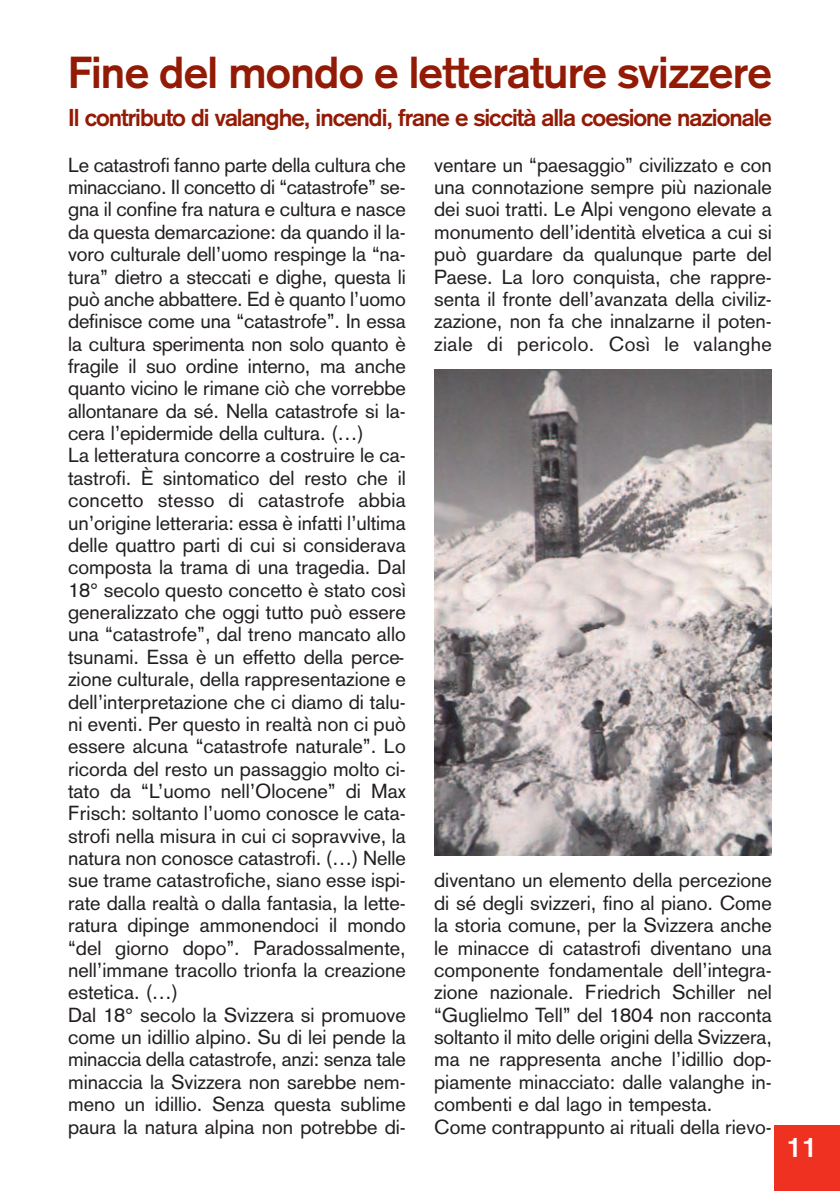
<style>
.page{position:relative;width:840px;height:1191px;background:#fff}
.page>*{position:absolute;margin:0;border:0;box-sizing:border-box;transform-origin:0 0}
.t1{font:700 44px "Akzidenz Grotesk";letter-spacing:-.015em;color:#931b06}
.t2{font:700 28px "Akzidenz Grotesk";color:#fff}
.t3{font:700 24px "Akzidenz Grotesk";letter-spacing:-.04em;color:#931b06}
.t4{font:20px/22.4px "Akzidenz Grotesk";color:#231f20}
</style>
<div class="page">
<div style="left:774px;top:1125px;width:65px;height:66px;background:#ef3122"></div>
<img style="left:434px;top:369px;width:337px;height:486px">
<h1 class="t1" style="left:68px;top:57px;width:705px">Fine del mondo e letterature svizzere</h1>
<p class="t3" style="left:68px;top:109px;width:705px">Il contributo di valanghe, incendi, frane e siccità alla coesione nazionale</p>
<p class="t4" style="left:68px;top:156px;width:339px">Le catastrofi fanno parte della cultura che minacciano. Il concetto di “catastrofe” se&shy;gna il confine fra natura e cultura e nasce da questa demarcazione: da quando il la&shy;voro culturale dell’uomo respinge la “na&shy;tura” dietro a steccati e dighe, questa li può anche abbattere. Ed è quanto l’uomo definisce come una “catastrofe”. In essa la cultura sperimenta non solo quanto è fragile il suo ordine interno, ma anche quanto vicino le rimane ciò che vorrebbe allontanare da sé. Nella catastrofe si la&shy;cera l’epidermide della cultura. (…)<br>La letteratura concorre a costruire le ca&shy;tastrofi. È sintomatico del resto che il concetto stesso di catastrofe abbia un’origine letteraria: essa è infatti l’ultima delle quattro parti di cui si considerava composta la trama di una tragedia. Dal 18° secolo questo concetto è stato così generalizzato che oggi tutto può essere una “catastrofe”, dal treno mancato allo tsunami. Essa è un effetto della perce&shy;zione culturale, della rappresentazione e dell’interpretazione che ci diamo di talu&shy;ni eventi. Per questo in realtà non ci può essere alcuna “catastrofe naturale”. Lo ricorda del resto un passaggio molto ci&shy;tato da “L’uomo nell’Olocene” di Max Frisch: soltanto l’uomo conosce le cata&shy;strofi nella misura in cui ci sopravvive, la natura non conosce catastrofi. (…) Nelle sue trame catastrofiche, siano esse ispi&shy;rate dalla realtà o dalla fantasia, la lette&shy;ratura dipinge ammonendoci il mondo “del giorno dopo”. Paradossalmente, nell’immane tracollo trionfa la creazione estetica. (…)<br>Dal 18° secolo la Svizzera si promuove come un idillio alpino. Su di lei pende la minaccia della catastrofe, anzi: senza tale minaccia la Svizzera non sarebbe nem&shy;meno un idillio. Senza questa sublime paura la natura alpina non potrebbe di-</p>
<p class="t4" style="left:434px;top:156px;width:339px;text-align:justify">ventare un “paesaggio” civilizzato e con una connotazione sempre più nazionale dei suoi tratti. Le Alpi vengono elevate a monumento dell’identità elvetica a cui si può guardare da qualunque parte del Paese. La loro conquista, che rappre&shy;senta il fronte dell’avanzata della civiliz&shy;zazione, non fa che innalzarne il poten&shy;ziale di pericolo. Così le valanghe</p>
<p class="t4" style="left:434px;top:871px;width:339px">diventano un elemento della percezione di sé degli svizzeri, fino al piano. Come la storia comune, per la Svizzera anche le minacce di catastrofi diventano una componente fondamentale dell’integra&shy;zione nazionale. Friedrich Schiller nel “Guglielmo Tell” del 1804 non racconta soltanto il mito delle origini della Svizzera, ma ne rappresenta anche l’idillio dop&shy;piamente minacciato: dalle valanghe in&shy;combenti e dal lago in tempesta.<br>Come contrappunto ai rituali della rievo-</p>
<h2 class="t2" style="left:785px;top:1137px;width:33px">11</h2>
</div>
